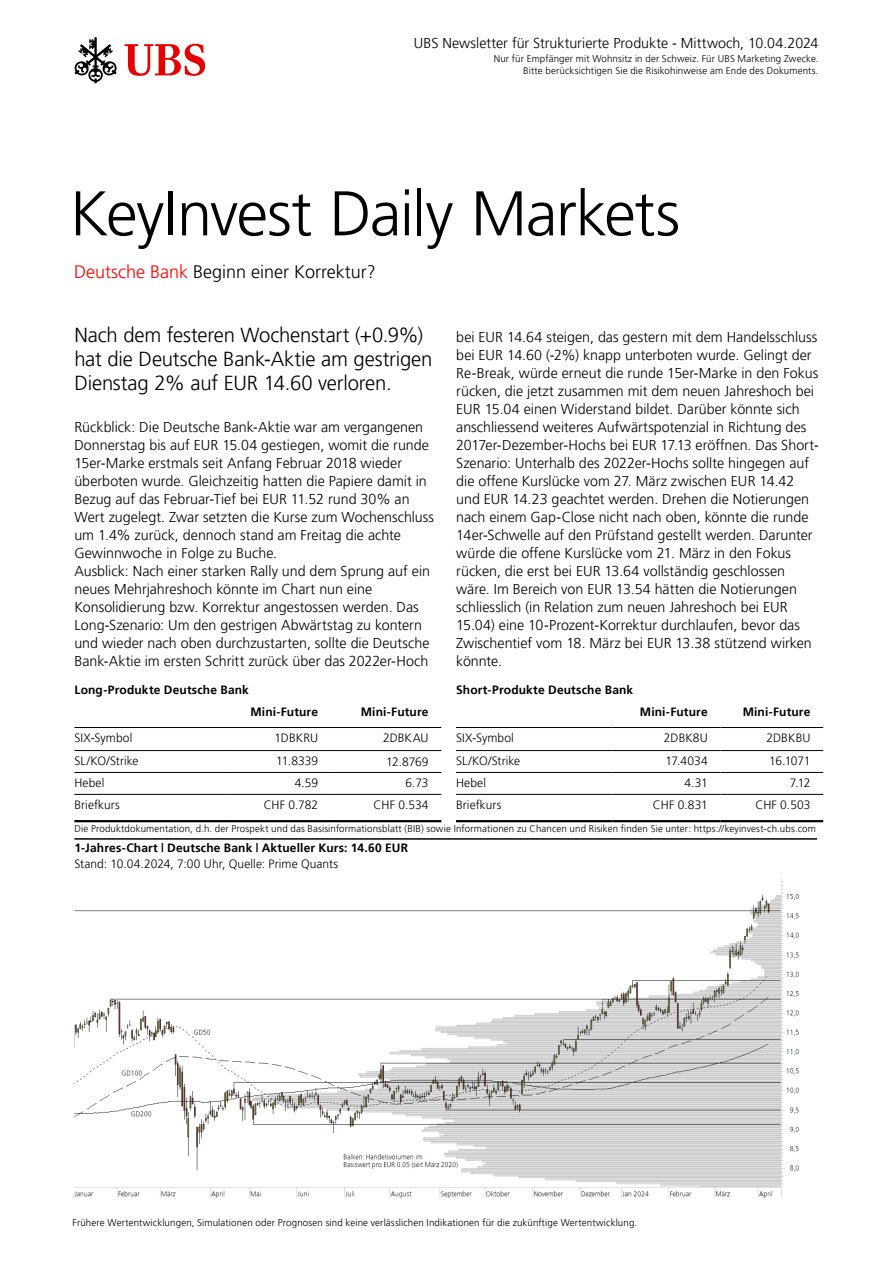
<style>
.page{position:relative;width:893px;height:1263px;background:#fff}
.page>*{position:absolute;margin:0;border:0;box-sizing:border-box;transform-origin:0 0}
.t1{font:300 63px "Frutiger 45";letter-spacing:-.02em;color:#000}
.t2{font:300 20.25px/24px "Frutiger 45";letter-spacing:-.01em;color:#000}
.t3{font:300 18px "Frutiger 45";color:#000}
.t4{font:300 14.25px/18px "Frutiger 45";color:#000}
.t5{font:300 12px "Frutiger 45";letter-spacing:.01em;color:#000}
.t6{font:300 12px "Frutiger 45";letter-spacing:.01em;color:#000}
.t7{font:300 9.75px/12px "Frutiger 45";letter-spacing:.015em;color:#000;text-align:right}
.s1{color:#f00}
</style>
<div class="page">
<svg style="left:125px;top:44px;width:80px;height:32px"></svg>
<svg style="left:74px;top:37px;width:43px;height:46px"></svg>
<img style="left:74px;top:878px;width:726px;height:319px">
<hr style="left:231px;top:750px;width:100px;height:1px;background:#000">
<hr style="left:74px;top:727px;width:157px;height:1px;background:#000">
<hr style="left:231px;top:727px;width:100px;height:1px;background:#000">
<hr style="left:331px;top:727px;width:110px;height:1px;background:#000">
<hr style="left:74px;top:750px;width:157px;height:1px;background:#000">
<hr style="left:331px;top:750px;width:110px;height:1px;background:#000">
<hr style="left:331px;top:772px;width:110px;height:1px;background:#000">
<hr style="left:74px;top:772px;width:157px;height:1px;background:#000">
<hr style="left:231px;top:772px;width:100px;height:1px;background:#000">
<hr style="left:74px;top:794px;width:157px;height:1px;background:#000">
<hr style="left:231px;top:794px;width:100px;height:1px;background:#000">
<hr style="left:331px;top:794px;width:110px;height:1px;background:#000">
<hr style="left:74px;top:820px;width:157px;height:2px;background:#000">
<hr style="left:231px;top:820px;width:100px;height:2px;background:#000">
<hr style="left:331px;top:820px;width:110px;height:2px;background:#000">
<hr style="left:612px;top:750px;width:108px;height:1px;background:#000">
<hr style="left:456px;top:727px;width:156px;height:1px;background:#000">
<hr style="left:612px;top:727px;width:108px;height:1px;background:#000">
<hr style="left:720px;top:727px;width:103px;height:1px;background:#000">
<hr style="left:456px;top:750px;width:156px;height:1px;background:#000">
<hr style="left:720px;top:750px;width:103px;height:1px;background:#000">
<hr style="left:456px;top:772px;width:156px;height:1px;background:#000">
<hr style="left:612px;top:772px;width:108px;height:1px;background:#000">
<hr style="left:720px;top:772px;width:103px;height:1px;background:#000">
<hr style="left:456px;top:794px;width:156px;height:1px;background:#000">
<hr style="left:612px;top:794px;width:108px;height:1px;background:#000">
<hr style="left:720px;top:794px;width:103px;height:1px;background:#000">
<hr style="left:456px;top:820px;width:156px;height:2px;background:#000">
<hr style="left:612px;top:820px;width:108px;height:2px;background:#000">
<hr style="left:720px;top:820px;width:103px;height:2px;background:#000">
<hr style="left:74px;top:838px;width:743px;height:2px;background:#000">
<p class="t4" style="left:414px;top:34px;width:406px">UBS Newsletter für Strukturierte Produkte - Mittwoch, 10.04.2024</p>
<p class="t7" style="left:494px;top:53px;width:326px">Nur für Empfänger mit Wohnsitz in der Schweiz. Für UBS Marketing Zwecke.<br>Bitte berücksichtigen Sie die Risikohinweise am Ende des Dokuments.</p>
<h1 class="t1" style="left:70px;top:177px;width:612px">KeyInvest Daily Markets</h1>
<p class="t3" style="left:74px;top:261px;width:303px"><span class="s1">Deutsche Bank</span> Beginn einer Korrektur?</p>
<h2 class="t2" style="left:74px;top:323px;width:359px">Nach dem festeren Wochenstart (+0.9%) hat die Deutsche Bank-Aktie am gestrigen<br>Dienstag 2% auf EUR 14.60 verloren.</h2>
<p class="t4" style="left:74px;top:418px;width:361px">Rückblick: Die Deutsche Bank-Aktie war am vergangenen Donnerstag bis auf EUR 15.04 gestiegen, womit die runde 15er-Marke erstmals seit Anfang Februar 2018 wieder überboten wurde. Gleichzeitig hatten die Papiere damit in Bezug auf das Februar-Tief bei EUR 11.52 rund 30% an Wert zugelegt. Zwar setzten die Kurse zum Wochenschluss um 1.4% zurück, dennoch stand am Freitag die achte Gewinnwoche in Folge zu Buche.<br>Ausblick: Nach einer starken Rally und dem Sprung auf ein neues Mehrjahreshoch könnte im Chart nun eine Konsolidierung bzw. Korrektur angestossen werden. Das Long-Szenario: Um den gestrigen Abwärtstag zu kontern und wieder nach oben durchzustarten, sollte die Deutsche Bank-Aktie im ersten Schritt zurück über das 2022er-Hoch</p>
<p class="t4" style="left:456px;top:328px;width:364px">bei EUR 14.64 steigen, das gestern mit dem Handelsschluss bei EUR 14.60 (-2%) knapp unterboten wurde. Gelingt der Re-Break, würde erneut die runde 15er-Marke in den Fokus rücken, die jetzt zusammen mit dem neuen Jahreshoch bei EUR 15.04 einen Widerstand bildet. Darüber könnte sich anschliessend weiteres Aufwärtspotenzial in Richtung des 2017er-Dezember-Hochs bei EUR 17.13 eröffnen. Das Short-Szenario: Unterhalb des 2022er-Hochs sollte hingegen auf die offene Kurslücke vom 27. März zwischen EUR 14.42 und EUR 14.23 geachtet werden. Drehen die Notierungen nach einem Gap-Close nicht nach oben, könnte die runde 14er-Schwelle auf den Prüfstand gestellt werden. Darunter würde die offene Kurslücke vom 21. März in den Fokus rücken, die erst bei EUR 13.64 vollständig geschlossen wäre. Im Bereich von EUR 13.54 hätten die Notierungen schliesslich (in Relation zum neuen Jahreshoch bei EUR 15.04) eine 10-Prozent-Korrektur durchlaufen, bevor das Zwischentief vom 18. März bei EUR 13.38 stützend wirken könnte.</p>
<p class="t6" style="left:74px;top:682px;width:176px">Long-Produkte Deutsche Bank</p>
<p class="t6" style="left:456px;top:682px;width:179px">Short-Produkte Deutsche Bank</p>
<p class="t6" style="left:250px;top:704px;width:69px">Mini-Future</p>
<p class="t6" style="left:361px;top:704px;width:69px">Mini-Future</p>
<p class="t5" style="left:74px;top:731px;width:59px">SIX-Symbol</p>
<p class="t5" style="left:275px;top:731px;width:45px">1DBKRU</p>
<p class="t5" style="left:383px;top:731px;width:47px">2DBKAU</p>
<p class="t5" style="left:74px;top:754px;width:66px">SL/KO/Strike</p>
<p class="t5" style="left:276px;top:754px;width:44px">11.8339</p>
<p class="t5" style="left:386px;top:755px;width:44px">12.8769</p>
<p class="t5" style="left:74px;top:776px;width:32px">Hebel</p>
<p class="t5" style="left:295px;top:776px;width:25px">4.59</p>
<p class="t5" style="left:405px;top:776px;width:25px">6.73</p>
<p class="t5" style="left:74px;top:797px;width:47px">Briefkurs</p>
<p class="t5" style="left:264px;top:797px;width:56px">CHF 0.782</p>
<p class="t5" style="left:374px;top:797px;width:57px">CHF 0.534</p>
<p class="t6" style="left:640px;top:704px;width:69px">Mini-Future</p>
<p class="t6" style="left:743px;top:704px;width:69px">Mini-Future</p>
<p class="t5" style="left:456px;top:731px;width:59px">SIX-Symbol</p>
<p class="t5" style="left:664px;top:731px;width:45px">2DBK8U</p>
<p class="t5" style="left:766px;top:731px;width:45px">2DBKBU</p>
<p class="t5" style="left:456px;top:754px;width:66px">SL/KO/Strike</p>
<p class="t5" style="left:665px;top:754px;width:44px">17.4034</p>
<p class="t5" style="left:769px;top:754px;width:43px">16.1071</p>
<p class="t5" style="left:456px;top:776px;width:32px">Hebel</p>
<p class="t5" style="left:684px;top:776px;width:25px">4.31</p>
<p class="t5" style="left:790px;top:776px;width:22px">7.12</p>
<p class="t5" style="left:456px;top:797px;width:47px">Briefkurs</p>
<p class="t5" style="left:653px;top:797px;width:56px">CHF 0.831</p>
<p class="t5" style="left:755px;top:797px;width:56px">CHF 0.503</p>
<p class="t7" style="left:74px;top:822px;width:743px">Die Produktdokumentation, d.h. der Prospekt und das Basisinformationsblatt (BIB) sowie Informationen zu Chancen und Risiken finden Sie unter: https://keyinvest-ch.ubs.com</p>
<p class="t6" style="left:74px;top:841px;width:335px">1-Jahres-Chart | Deutsche Bank | Aktueller Kurs: 14.60 EUR</p>
<p class="t5" style="left:74px;top:857px;width:265px">Stand: 10.04.2024, 7:00 Uhr, Quelle: Prime Quants</p>
<p class="t7" style="left:73px;top:1216px;width:566px">Frühere Wertentwicklungen, Simulationen oder Prognosen sind keine verlässlichen Indikationen für die zukünftige Wertentwicklung.</p>
</div>
